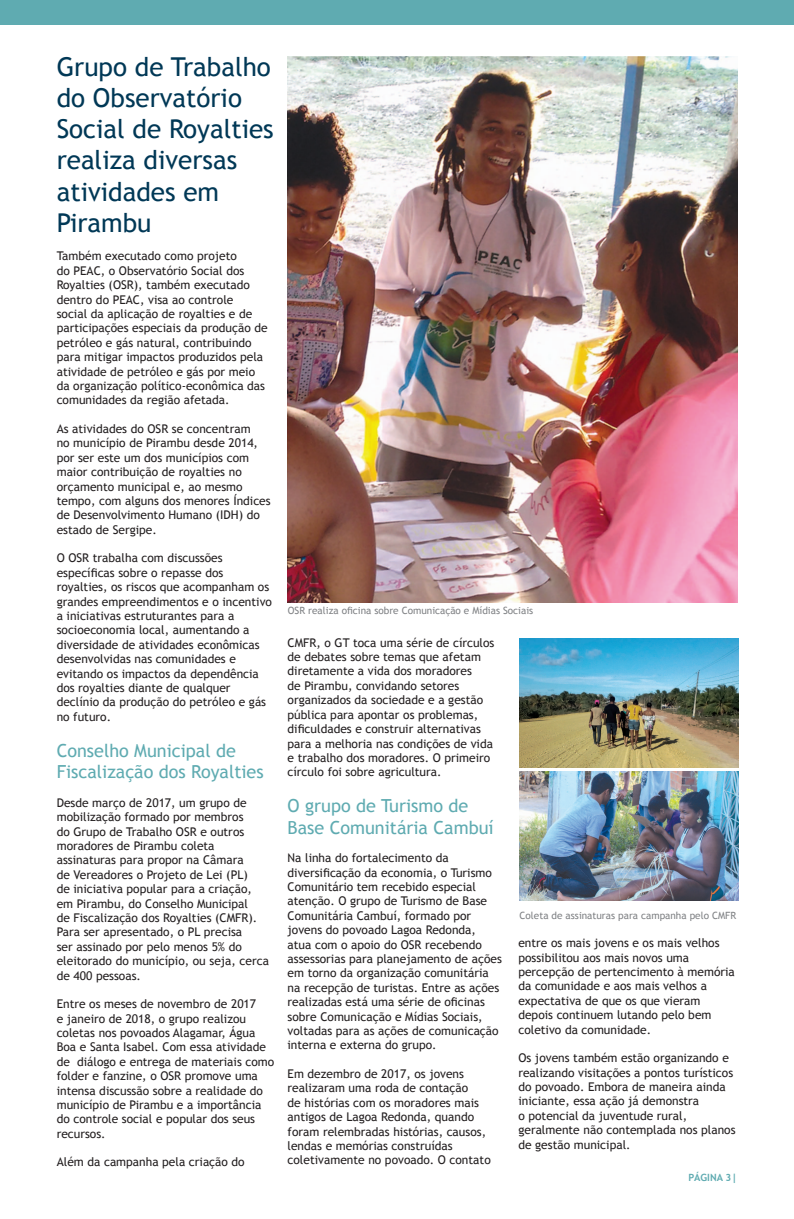
<style>
.page{position:relative;width:794px;height:1219px;background:#fff}
.page>*{position:absolute;margin:0;border:0;box-sizing:border-box;transform-origin:0 0}
.t1{font:26px/31.2px "Trebuchet MS";color:#003856}
.t2{font:18px/21.6px "Trebuchet MS";color:#5fabb1}
.t3{font:12px/14.4px "Trebuchet MS";color:#231f20}
.t4{font:10px "Trebuchet MS";color:#808285}
.t5{font:700 10px "Trebuchet MS";color:#5fabb1}
</style>
<div class="page">
<img style="left:519px;top:638px;width:219px;height:129px">
<div style="left:0;top:0;width:794px;height:25px;background:#5fabb1"></div>
<img style="left:287px;top:57px;width:451px;height:545px">
<img style="left:519px;top:771px;width:219px;height:129px">
<h1 class="t1" style="left:57px;top:51px;width:218px">Grupo de Trabalho do Observatório<br>Social de Royalties realiza diversas atividades em<br>Pirambu</h1>
<p class="t3" style="left:57px;top:249px;width:212px">Também executado como projeto<br>do PEAC, o Observatório Social dos Royalties (OSR), também executado dentro do PEAC, visa ao controle<br>social da aplicação de royalties e de participações especiais da produção de petróleo e gás natural, contribuindo para mitigar impactos produzidos pela atividade de petróleo e gás por meio da organização político-econômica das comunidades da região afetada.</p>
<p class="t3" style="left:57px;top:422px;width:215px">As atividades do OSR se concentram<br>no município de Pirambu desde 2014, por ser este um dos municípios com maior contribuição de royalties no orçamento municipal e, ao mesmo tempo, com alguns dos menores Índices de Desenvolvimento Humano (IDH) do estado de Sergipe.</p>
<p class="t3" style="left:57px;top:551px;width:217px">O OSR trabalha com discussões específicas sobre o repasse dos royalties, os riscos que acompanham os grandes empreendimentos e o incentivo a iniciativas estruturantes para a socioeconomia local, aumentando a diversidade de atividades econômicas desenvolvidas nas comunidades e evitando os impactos da dependência dos royalties diante de qualquer declínio da produção do petróleo e gás no futuro.</p>
<h2 class="t2" style="left:57px;top:740px;width:208px">Conselho Municipal de<br>Fiscalização dos Royalties</h2>
<p class="t3" style="left:57px;top:795px;width:214px">Desde março de 2017, um grupo de mobilização formado por membros<br>do Grupo de Trabalho OSR e outros moradores de Pirambu coleta assinaturas para propor na Câmara<br>de Vereadores o Projeto de Lei (PL)<br>de iniciativa popular para a criação, em Pirambu, do Conselho Municipal<br>de Fiscalização dos Royalties (CMFR).<br>Para ser apresentado, o PL precisa<br>ser assinado por pelo menos 5% do eleitorado do município, ou seja, cerca de 400 pessoas.</p>
<p class="t3" style="left:57px;top:997px;width:219px">Entre os meses de novembro de 2017<br>e janeiro de 2018, o grupo realizou coletas nos povoados Alagamar, Água Boa e Santa Isabel. Com essa atividade de diálogo e entrega de materiais como folder e fanzine, o OSR promove uma intensa discussão sobre a realidade do município de Pirambu e a importância do controle social e popular dos seus recursos.</p>
<p class="t3" style="left:57px;top:1155px;width:189px">Além da campanha pela criação do</p>
<p class="t4" style="left:288px;top:605px;width:247px">OSR realiza oficina sobre Comunicação e Mídias Sociais</p>
<p class="t3" style="left:287px;top:635px;width:208px">CMFR, o GT toca uma série de círculos de debates sobre temas que afetam diretamente a vida dos moradores<br>de Pirambu, convidando setores organizados da sociedade e a gestão pública para apontar os problemas, dificuldades e construir alternativas para a melhoria nas condições de vida e trabalho dos moradores. O primeiro círculo foi sobre agricultura.</p>
<h2 class="t2" style="left:287px;top:795px;width:208px">O grupo de Turismo de<br>Base Comunitária Cambuí</h2>
<p class="t3" style="left:287px;top:851px;width:216px">Na linha do fortalecimento da diversificação da economia, o Turismo Comunitário tem recebido especial atenção. O grupo de Turismo de Base Comunitária Cambuí, formado por jovens do povoado Lagoa Redonda, atua com o apoio do OSR recebendo assessorias para planejamento de ações em torno da organização comunitária na recepção de turistas. Entre as ações realizadas está uma série de oficinas sobre Comunicação e Mídias Sociais, voltadas para as ações de comunicação interna e externa do grupo.</p>
<p class="t3" style="left:287px;top:1067px;width:205px">Em dezembro de 2017, os jovens realizaram uma roda de contação<br>de histórias com os moradores mais antigos de Lagoa Redonda, quando foram relembradas histórias, causos, lendas e memórias construídas coletivamente no povoado. O contato</p>
<p class="t4" style="left:519px;top:909px;width:217px">Coleta de assinaturas para campanha pelo CMFR</p>
<p class="t3" style="left:518px;top:936px;width:218px">entre os mais jovens e os mais velhos possibilitou aos mais novos uma percepção de pertencimento à memória da comunidade e aos mais velhos a expectativa de que os que vieram depois continuem lutando pelo bem coletivo da comunidade.</p>
<p class="t3" style="left:518px;top:1051px;width:219px">Os jovens também estão organizando e realizando visitações a pontos turísticos do povoado. Embora de maneira ainda iniciante, essa ação já demonstra<br>o potencial da juventude rural, geralmente não contemplada nos planos de gestão municipal.</p>
<p class="t5" style="left:688px;top:1171px;width:50px">PÁGINA 3|</p>
</div>
